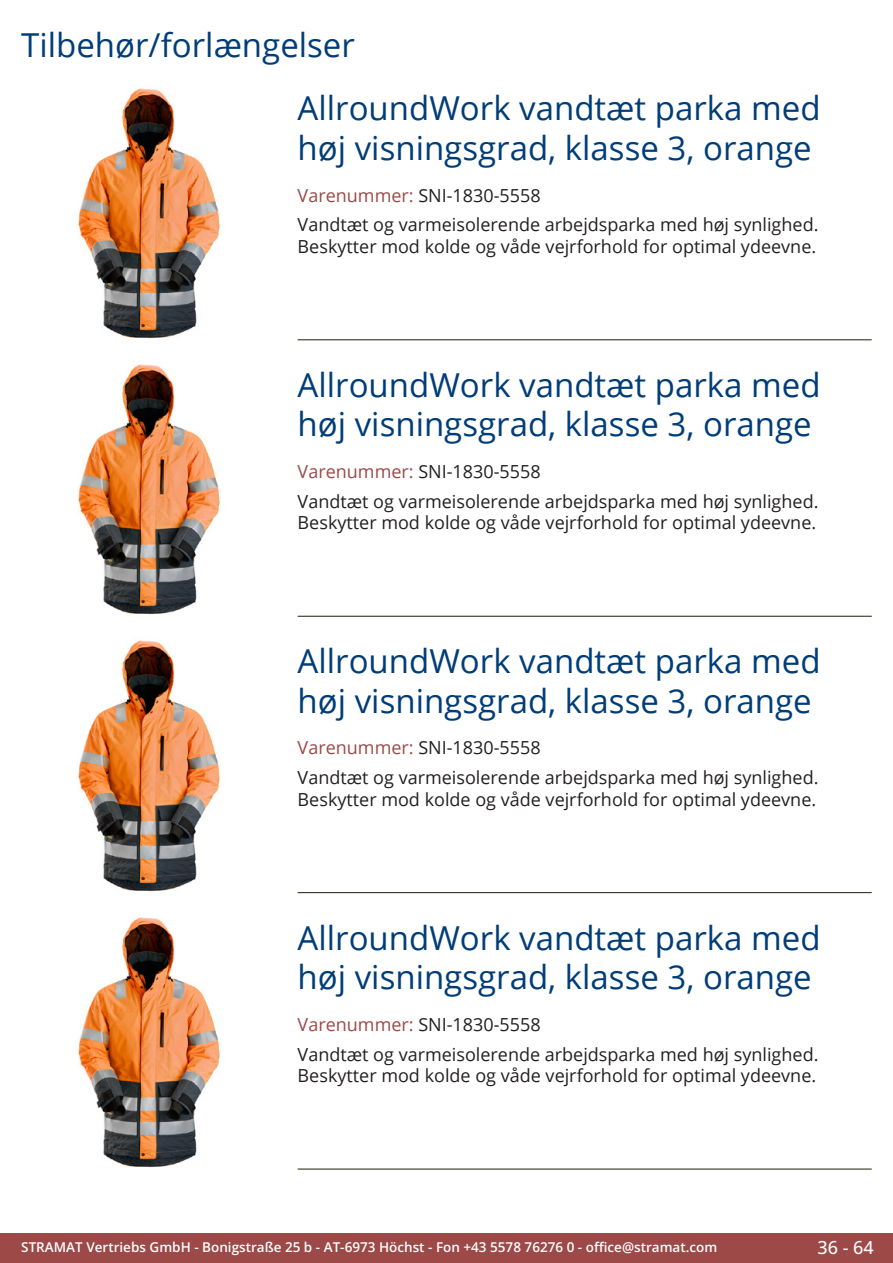
<style>
.page{position:relative;width:893px;height:1263px;background:#fff}
.page>*{position:absolute;margin:0;border:0;box-sizing:border-box;transform-origin:0 0}
.Produkttitel{font:33px/39.6px "Open Sans";color:#003d78}
.RastTitel{font:33px "Open Sans";color:#003d78}
.Beschreibung_Text{font:18px/21.6px "Open Sans";color:#231f20}
.TechDaten_Überschrif{font:18px "Open Sans";color:#231f20}
.t1{font:500 18px "Open Sans";color:#fff}
.t2{font:600 13.5px "Open Sans";color:#fff}
.s1{color:#9c4948}
</style>
<div class="page">
<div style="left:0;top:1233px;width:893px;height:30px;background:#9c4948"></div>
<hr style="left:298px;top:340px;width:574px;height:1px;background:#201d08">
<hr style="left:298px;top:616px;width:574px;height:1px;background:#201d08">
<hr style="left:298px;top:892px;width:574px;height:1px;background:#201d08">
<hr style="left:298px;top:1169px;width:574px;height:1px;background:#201d08">
<img style="left:78px;top:88px;width:142px;height:251px">
<img style="left:78px;top:364px;width:142px;height:251px">
<img style="left:78px;top:640px;width:142px;height:252px">
<img style="left:78px;top:917px;width:142px;height:251px">
<p class="RastTitel" style="left:21px;top:22px;width:335px">Tilbehør/forlængelser</p>
<p class="Produkttitel" style="left:298px;top:88px;width:524px">AllroundWork vandtæt parka med høj visningsgrad, klasse 3, orange</p>
<p class="TechDaten_Überschrif" style="left:298px;top:183px;width:245px"><span class="s1">Varenummer:</span> SNI-1830-5558</p>
<p class="Beschreibung_Text" style="left:298px;top:214px;width:522px">Vandtæt og varmeisolerende arbejdsparka med høj synlighed.<br>Beskytter mod kolde og våde vejrforhold for optimal ydeevne.</p>
<p class="Produkttitel" style="left:298px;top:364px;width:524px">AllroundWork vandtæt parka med høj visningsgrad, klasse 3, orange</p>
<p class="TechDaten_Überschrif" style="left:298px;top:459px;width:245px"><span class="s1">Varenummer:</span> SNI-1830-5558</p>
<p class="Beschreibung_Text" style="left:298px;top:490px;width:522px">Vandtæt og varmeisolerende arbejdsparka med høj synlighed.<br>Beskytter mod kolde og våde vejrforhold for optimal ydeevne.</p>
<p class="Produkttitel" style="left:298px;top:640px;width:524px">AllroundWork vandtæt parka med høj visningsgrad, klasse 3, orange</p>
<p class="TechDaten_Überschrif" style="left:298px;top:735px;width:245px"><span class="s1">Varenummer:</span> SNI-1830-5558</p>
<p class="Beschreibung_Text" style="left:298px;top:766px;width:522px">Vandtæt og varmeisolerende arbejdsparka med høj synlighed.<br>Beskytter mod kolde og våde vejrforhold for optimal ydeevne.</p>
<p class="Produkttitel" style="left:298px;top:917px;width:524px">AllroundWork vandtæt parka med høj visningsgrad, klasse 3, orange</p>
<p class="TechDaten_Überschrif" style="left:298px;top:1012px;width:245px"><span class="s1">Varenummer:</span> SNI-1830-5558</p>
<p class="Beschreibung_Text" style="left:298px;top:1043px;width:522px">Vandtæt og varmeisolerende arbejdsparka med høj synlighed.<br>Beskytter mod kolde og våde vejrforhold for optimal ydeevne.</p>
<p class="t2" style="left:21px;top:1238px;width:698px">STRAMAT Vertriebs GmbH - Bonigstraße 25 b - AT-6973 Höchst - Fon +43 5578 76276 0 - office@stramat.com</p>
<p class="t1" style="left:817px;top:1234px;width:58px">36 - 64</p>
</div>
